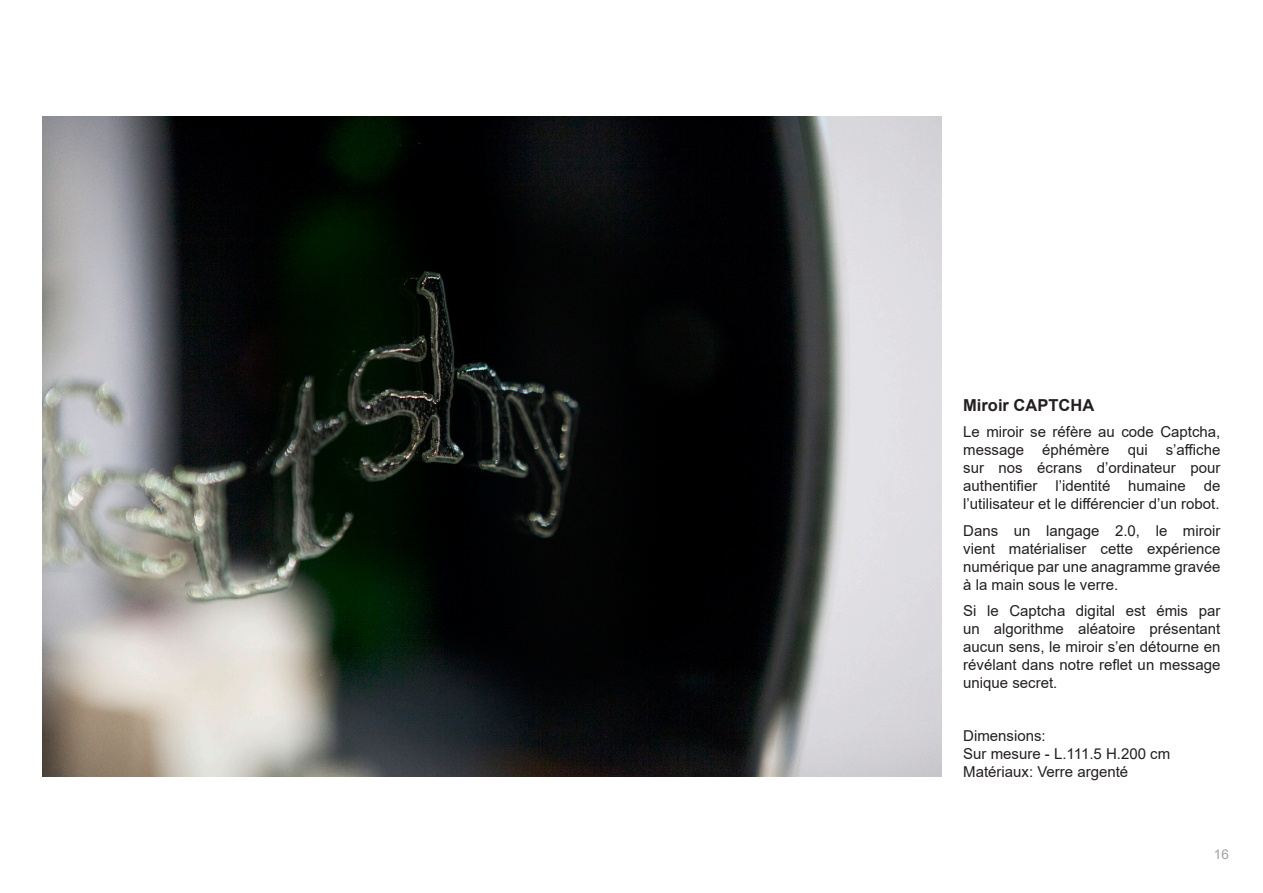
<style>
.page{position:relative;width:1263px;height:893px;background:#fff}
.page>*{position:absolute;margin:0;border:0;box-sizing:border-box;transform-origin:0 0}
.Style_de_paragraphe{font:700 16.5px "Arial";color:#231f20}
.Style_de_paragraphe-2{font:15px/18px "Arial";color:#231f20;text-align:justify}
.t1{font:13.5px "Arial";color:#a1a1a1}
</style>
<div class="page">
<img style="left:43px;top:116px;width:899px;height:661px">
<p class="Style_de_paragraphe" style="left:963px;top:393px;width:133px">Miroir CAPTCHA</p>
<p class="Style_de_paragraphe-2" style="left:963px;top:423px;width:259px">Le miroir se réfère au code Captcha, message éphémère qui s’affiche sur nos écrans d’ordinateur pour authentifier l’identité humaine de l’utilisateur et le différencier d’un robot.</p>
<p class="Style_de_paragraphe-2" style="left:963px;top:521px;width:259px">Dans un langage 2.0, le miroir vient matérialiser cette expérience numérique par une anagramme gravée à la main sous le verre.</p>
<p class="Style_de_paragraphe-2" style="left:963px;top:602px;width:259px">Si le Captcha digital est émis par un algorithme aléatoire présentant aucun sens, le miroir s’en détourne en révélant dans notre reflet un message unique secret.</p>
<p class="Style_de_paragraphe-2" style="left:963px;top:726px;width:84px">Dimensions:</p>
<p class="Style_de_paragraphe-2" style="left:963px;top:744px;width:209px">Sur mesure - L.111.5 H.200 cm</p>
<p class="Style_de_paragraphe-2" style="left:963px;top:762px;width:167px">Matériaux: Verre argenté</p>
<p class="t1" style="left:1214px;top:845px;width:17px">16</p>
</div>
